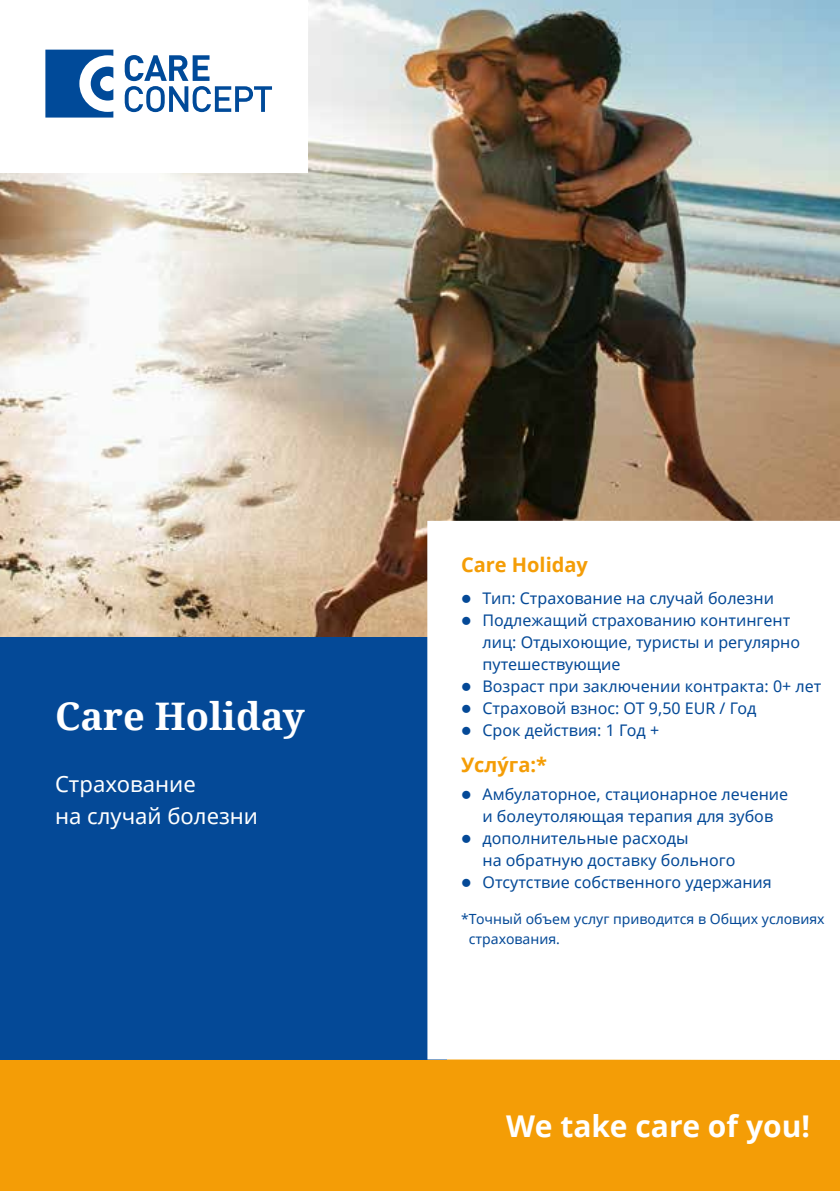
<style>
.page{position:relative;width:840px;height:1191px;background:#fff}
.page>*{position:absolute;margin:0;border:0;box-sizing:border-box;transform-origin:0 0}
.t1{font:700 38px "Noto Serif";color:#fff}
.t2{font:700 30px "Noto Sans";color:#fff}
.t3{font:22px/32px "Noto Sans";color:#fff}
.t4{font:700 20px "Noto Sans";color:#f49d06}
.t5{font:16px/22px "Noto Sans";color:#044997}
.t6{font:14px/20px "Noto Sans";color:#044997}
</style>
<div class="page">
<img style="left:0;top:0;width:839px;height:637px">
<div style="left:0;top:0;width:308px;height:172px;background:#fff"></div>
<svg style="left:45px;top:50px;width:227px;height:68px"></svg>
<div style="left:0;top:1056px;width:839px;height:135px;background:#f49d06"></div>
<div style="left:0;top:637px;width:446px;height:422px;background:#044997"></div>
<div style="left:427px;top:521px;width:412px;height:539px;background:#fff"></div>
<h1 class="t1" style="left:55px;top:690px;width:251px">Care Holiday</h1>
<h3 class="t3" style="left:55px;top:768px;width:204px">Страхование<br>на случай болезни</h3>
<p class="t4" style="left:461px;top:550px;width:128px">Care Holiday</p>
<p class="t5" style="left:461px;top:587px;width:314px">● Тип: Страхование на случай болезни</p>
<p class="t5" style="left:482px;top:609px;width:319px;text-indent:-21px">● Подлежащий страхованию контингент лиц: Отдыхоющие, туристы и регулярно путешествующие</p>
<p class="t5" style="left:461px;top:675px;width:361px">● Возраст при заключении контракта: 0+ лет</p>
<p class="t5" style="left:461px;top:697px;width:297px">● Страховой взнос: OT 9,50 EUR / Год</p>
<p class="t5" style="left:461px;top:719px;width:199px">● Срок действия: 1 Год +</p>
<p class="t4" style="left:461px;top:750px;width:87px">Услуга:*</p>
<p class="t4" style="left:509px;top:750px;width:9px">́</p>
<p class="t5" style="left:461px;top:783px;width:328px;text-align:center">● Aмбулаторное, стационарное лечение и болеутоляющая терапия для зубов</p>
<p class="t5" style="left:482px;top:827px;width:254px;text-indent:-21px">● дополнительные расходы<br>на обратную доставку больного</p>
<p class="t5" style="left:461px;top:871px;width:312px">● Отсутствие собственного удержания</p>
<p class="t6" style="left:468px;top:908px;width:357px;text-indent:-8px">*Точный объем услуг приводится в Общих условиях страхования.</p>
<h2 class="t2" style="left:506px;top:1104px;width:305px">We take care of you!</h2>
</div>
